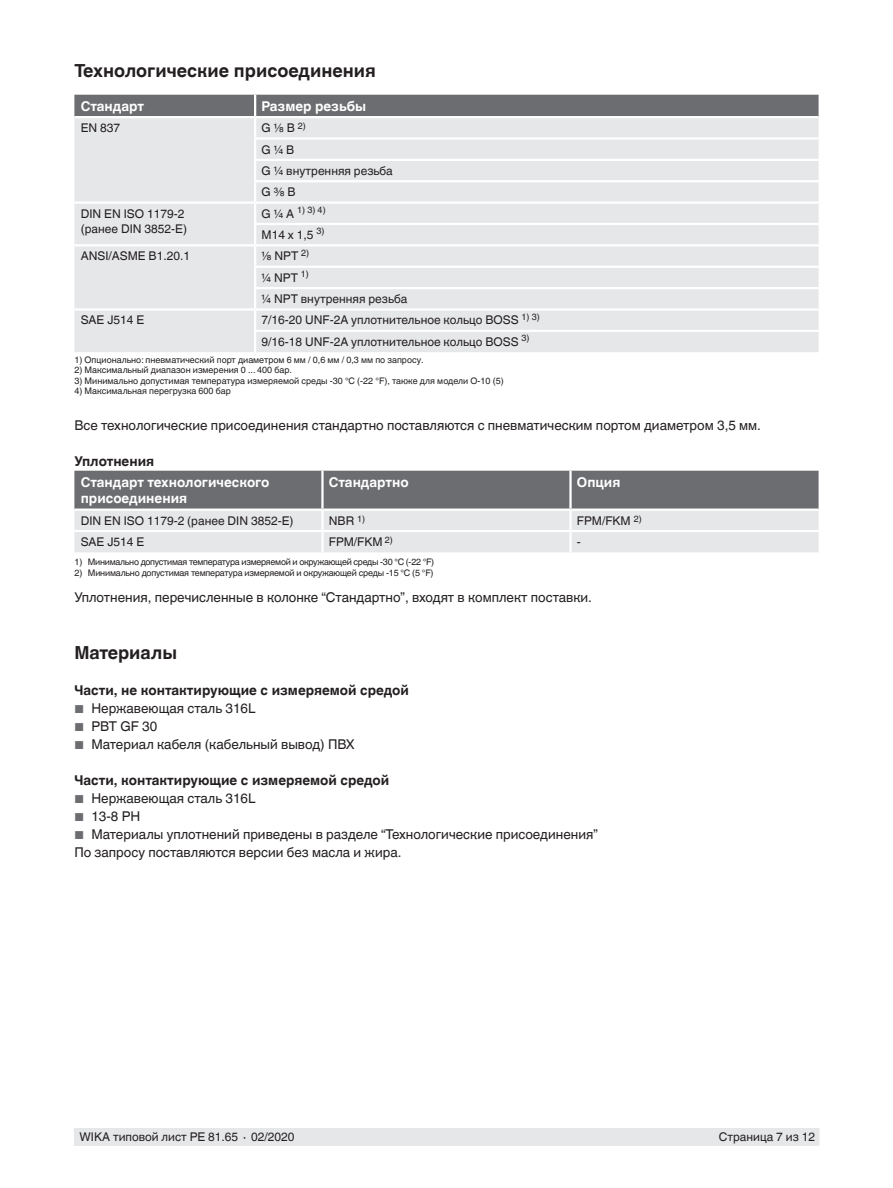
<style>
.page{position:relative;width:893px;height:1188px;background:#fff}
.page>*{position:absolute;margin:0;border:0;box-sizing:border-box;transform-origin:0 0}
.t1{font:700 18px "Helvetica World";color:#231f20}
.t2{font:13.5px/18px "Helvetica World";color:#231f20}
.t3{font:700 13.5px "Helvetica World";color:#231f20}
.t4{font:700 13.5px/16.5px "Helvetica World";color:#fff}
.t5{font:12px/21.3px "Helvetica World";color:#231f20}
.t6{font:9px "Helvetica World";color:#231f20}
.t7{font:9px "Helvetica World";letter-spacing:-.03em;color:#231f20}
.t8{font:9px "Helvetica World";letter-spacing:-.02em;color:#231f20}
.s1{font-size:12px}
.s2{font-size:11.55px;color:#6c6d70}
</style>
<div class="page">
<div style="left:75px;top:1128px;width:744px;height:17px;background:#e6e7e9"></div>
<div style="left:74px;top:246px;width:744px;height:106px;background:#e6e7e9"></div>
<svg style="left:74px;top:95px;width:744px;height:149px;background:#d6d7d9"></svg>
<hr style="left:254px;top:246px;width:2px;height:20px;background:#fff">
<hr style="left:254px;top:266px;width:564px;height:2px;background:#fff">
<hr style="left:254px;top:287px;width:564px;height:2px;background:#fff">
<hr style="left:74px;top:308px;width:181px;height:3px;background:#fff">
<hr style="left:255px;top:308px;width:563px;height:3px;background:#fff">
<svg style="left:254px;top:268px;width:2px;height:62px"></svg>
<hr style="left:254px;top:330px;width:564px;height:2px;background:#fff">
<hr style="left:254px;top:332px;width:2px;height:20px;background:#fff">
<svg style="left:74px;top:471px;width:744px;height:81px;background:#aaabae"></svg>
<hr style="left:321px;top:471px;width:3px;height:38px;background:#fff">
<hr style="left:569px;top:471px;width:3px;height:38px;background:#fff">
<hr style="left:74px;top:509px;width:248px;height:2px;background:#fff">
<hr style="left:322px;top:509px;width:248px;height:2px;background:#fff">
<hr style="left:321px;top:511px;width:3px;height:19px;background:#fff">
<hr style="left:570px;top:509px;width:248px;height:2px;background:#fff">
<hr style="left:569px;top:511px;width:3px;height:19px;background:#fff">
<hr style="left:74px;top:530px;width:248px;height:2px;background:#fff">
<hr style="left:322px;top:530px;width:248px;height:2px;background:#fff">
<hr style="left:321px;top:532px;width:3px;height:20px;background:#fff">
<hr style="left:570px;top:530px;width:248px;height:2px;background:#fff">
<hr style="left:569px;top:532px;width:3px;height:20px;background:#fff">
<h1 class="t1" style="left:74px;top:60px;width:303px">Технологические присоединения</h1>
<p class="t4" style="left:81px;top:98px;width:65px">Стандарт</p>
<p class="t4" style="left:261px;top:98px;width:106px">Размер резьбы</p>
<p class="t5" style="left:81px;top:117px;width:41px">EN 837</p>
<p class="t5" style="left:261px;top:117px;width:133px">G ⅛ B <sup>2)<br></sup>G ¼ B<br>G ¼ внутренняя резьба<br>G ⅜ B</p>
<p class="t5" style="left:81px;top:206px;width:108px;line-height:15px">DIN EN ISO 1179-2 (ранее DIN 3852-E)</p>
<p class="t6" style="left:261px;top:205px;width:66px"><span class="s1">G ¼ A</span> 1) 3) 4)</p>
<p class="t5" style="left:261px;top:224px;width:65px">M14 x 1,5 <sup>3)</sup></p>
<p class="t5" style="left:81px;top:246px;width:111px">ANSI/ASME B1.20.1</p>
<p class="t5" style="left:261px;top:246px;width:147px">⅛ NPT <sup>2)<br></sup>¼ NPT <sup>1)<br></sup>¼ NPT внутренняя резьба</p>
<p class="t5" style="left:81px;top:310px;width:65px">SAE J514 E</p>
<p class="t5" style="left:261px;top:310px;width:280px">7/16-20 UNF-2A уплотнительное кольцо BOSS <sup>1)</sup> <sup>3)<br></sup>9/16-18 UNF-2A уплотнительное кольцо BOSS <sup>3)</sup></p>
<p class="t6" style="left:74px;top:354px;width:351px">1) Опционально: пневматический порт диаметром 6 мм / 0,6 мм / 0,3 мм по запросу.</p>
<p class="t6" style="left:74px;top:365px;width:219px">2) Максимальный диапазон измерения 0 ... 400 бар.</p>
<p class="t6" style="left:74px;top:375px;width:431px">3) Минимально допустимая температура измеряемой среды -30 °C (-22 °F), также для модели O-10 (5)</p>
<p class="t6" style="left:74px;top:386px;width:158px">4) Максимальная перегрузка 600 бар</p>
<p class="t2" style="left:74px;top:417px;width:688px">Все технологические присоединения стандартно поставляются с пневматическим портом диаметром 3,5 мм.</p>
<p class="t3" style="left:74px;top:454px;width:81px">Уплотнения</p>
<p class="t4" style="left:81px;top:474px;width:190px">Стандарт технологического присоединения</p>
<p class="t4" style="left:329px;top:474px;width:81px">Стандартно</p>
<p class="t4" style="left:577px;top:474px;width:45px">Опция</p>
<p class="t5" style="left:81px;top:510px;width:214px">DIN EN ISO 1179-2 (ранее DIN 3852-E)</p>
<p class="t5" style="left:329px;top:510px;width:38px">NBR <sup>1)</sup></p>
<p class="t5" style="left:577px;top:510px;width:66px">FPM/FKM <sup>2)</sup></p>
<p class="t5" style="left:81px;top:531px;width:65px">SAE J514 E</p>
<p class="t5" style="left:329px;top:531px;width:66px">FPM/FKM <sup>2)</sup></p>
<p class="t5" style="left:577px;top:531px;width:5px">-</p>
<p class="t7" style="left:74px;top:556px;width:361px">1) Минимально допустимая температура измеряемой и окружающей среды -30 °C (-22 °F)</p>
<p class="t8" style="left:74px;top:567px;width:361px">2) Минимально допустимая температура измеряемой и окружающей среды -15 °C (5 °F)</p>
<p class="t2" style="left:74px;top:589px;width:519px">Уплотнения, перечисленные в колонке “Стандартно”, входят в комплект поставки.</p>
<h1 class="t1" style="left:74px;top:643px;width:104px">Материалы</h1>
<p class="t3" style="left:74px;top:683px;width:336px">Части, не контактирующие с измеряемой средой</p>
<p class="t2" style="left:74px;top:700px;width:183px"><span class="s2">■</span> Нержавеющая сталь 316L</p>
<p class="t2" style="left:74px;top:718px;width:84px"><span class="s2">■</span> PBT GF 30</p>
<p class="t2" style="left:74px;top:736px;width:282px"><span class="s2">■</span> Материал кабеля (кабельный вывод) ПВХ</p>
<p class="t3" style="left:74px;top:773px;width:316px">Части, контактирующие с измеряемой средой</p>
<p class="t2" style="left:74px;top:790px;width:183px"><span class="s2">■</span> Нержавеющая сталь 316L</p>
<p class="t2" style="left:74px;top:808px;width:67px"><span class="s2">■</span> 13-8 PH</p>
<p class="t2" style="left:74px;top:826px;width:525px"><span class="s2">■</span> Материалы уплотнений приведены в разделе “Технологические присоединения”<br>По запросу поставляются версии без масла и жира.</p>
<p class="t5" style="left:80px;top:1126px;width:217px">WIKA типовой лист PE 81.65 ∙ 02/2020</p>
<p class="t5" style="left:719px;top:1126px;width:98px">Страница 7 из 12</p>
</div>
